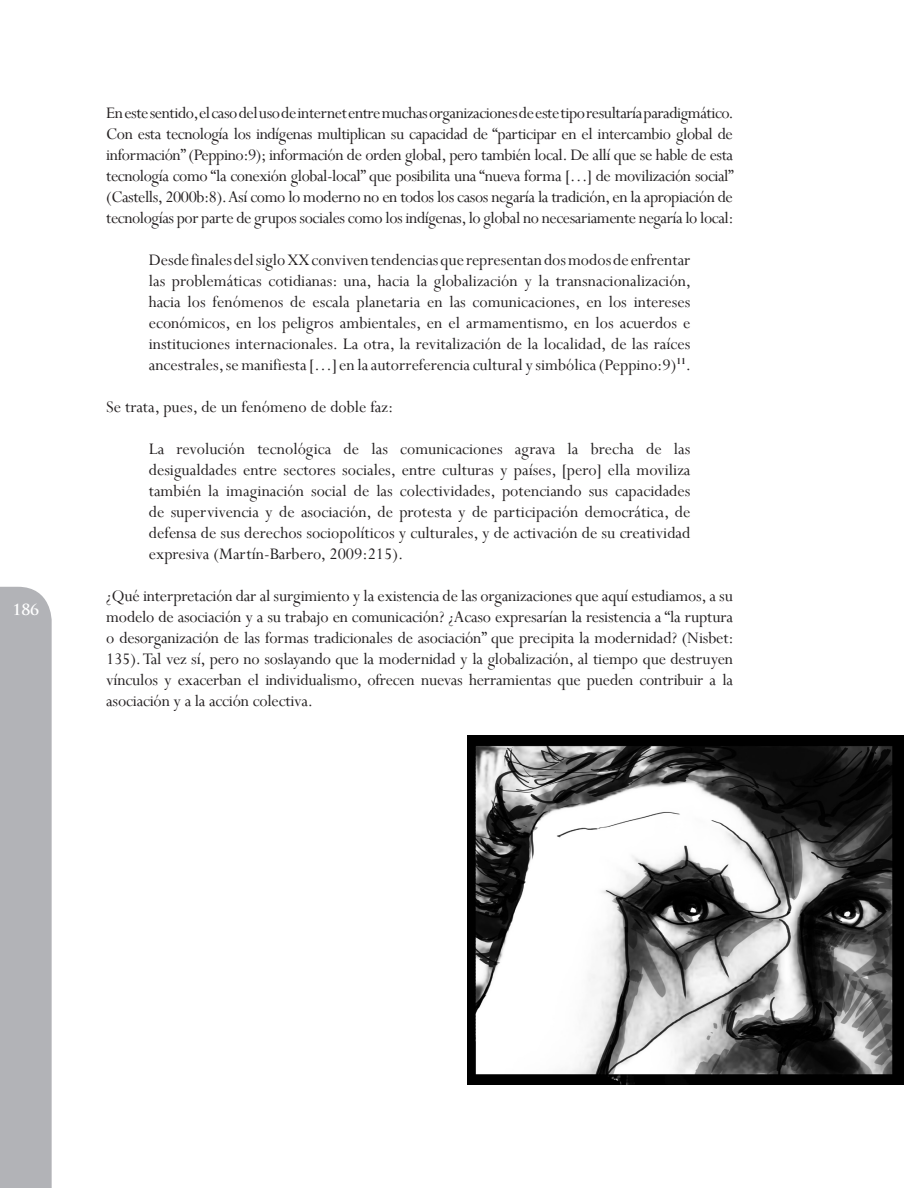
<style>
.page{position:relative;width:918px;height:1188px;background:#fff}
.page>*{position:absolute;margin:0;border:0;box-sizing:border-box;transform-origin:0 0}
.TESTIMONIO-CITA{font:18px/21px "Perpetua";color:#231f20;text-align:justify}
.TEXTO{font:18px/21px "Perpetua";letter-spacing:-.025em;color:#231f20;text-align:justify}
.t1{font:700 15px "Trajan Pro";color:#fff}
.s1{font-style:inherit}
</style>
<div class="page">
<div style="left:0;top:587px;width:52px;height:601px;background:#b2b3b7"></div>
<img style="left:468px;top:735px;width:435px;height:349px">
<p class="t1" style="left:13px;top:600px;width:28px">186</p>
<p class="TEXTO" style="left:106px;top:102px;width:629px">En este sentido, el caso del uso de internet entre muchas organizaciones de este tipo resultaría paradigmático.<br>Con esta tecnología los indígenas multiplican su capacidad de “participar en el intercambio global de información” (Peppino:9); información de orden global, pero también local. De allí que se hable de esta tecnología como “la conexión global-local” que posibilita una “nueva forma […] de movilización social” (Castells, 2000b:8). Así como lo moderno no en todos los casos negaría la tradición, en la apropiación de tecnologías por parte de grupos sociales como los indígenas, lo global no necesariamente negaría lo local:</p>
<p class="TESTIMONIO-CITA" style="left:149px;top:249px;width:544px">Desde finales del siglo <span class="s1">XX</span> conviven tendencias que representan dos modos de enfrentar las problemáticas cotidianas: una, hacia la globalización y la transnacionalización, hacia los fenómenos de escala planetaria en las comunicaciones, en los intereses económicos, en los peligros ambientales, en el armamentismo, en los acuerdos e instituciones internacionales. La otra, la revitalización de la localidad, de las raíces ancestrales, se manifiesta […] en la autorreferencia cultural y simbólica (Peppino:9)<sup>11</sup>.</p>
<p class="TESTIMONIO-CITA" style="left:106px;top:396px;width:289px">Se trata, pues, de un fenómeno de doble faz:</p>
<p class="TESTIMONIO-CITA" style="left:149px;top:438px;width:543px">La revolución tecnológica de las comunicaciones agrava la brecha de las desigualdades entre sectores sociales, entre culturas y países, [pero] ella moviliza también la imaginación social de las colectividades, potenciando sus capacidades de supervivencia y de asociación, de protesta y de participación democrática, de defensa de sus derechos sociopolíticos y culturales, y de activación de su creatividad expresiva (Martín-Barbero, 2009:215).</p>
<p class="TESTIMONIO-CITA" style="left:106px;top:585px;width:629px">¿Qué interpretación dar al surgimiento y la existencia de las organizaciones que aquí estudiamos, a su modelo de asociación y a su trabajo en comunicación? ¿Acaso expresarían la resistencia a “la ruptura o desorganización de las formas tradicionales de asociación” que precipita la modernidad? (Nisbet:<br>135). Tal vez sí, pero no soslayando que la modernidad y la globalización, al tiempo que destruyen vínculos y exacerban el individualismo, ofrecen nuevas herramientas que pueden contribuir a la asociación y a la acción colectiva.</p>
</div>
